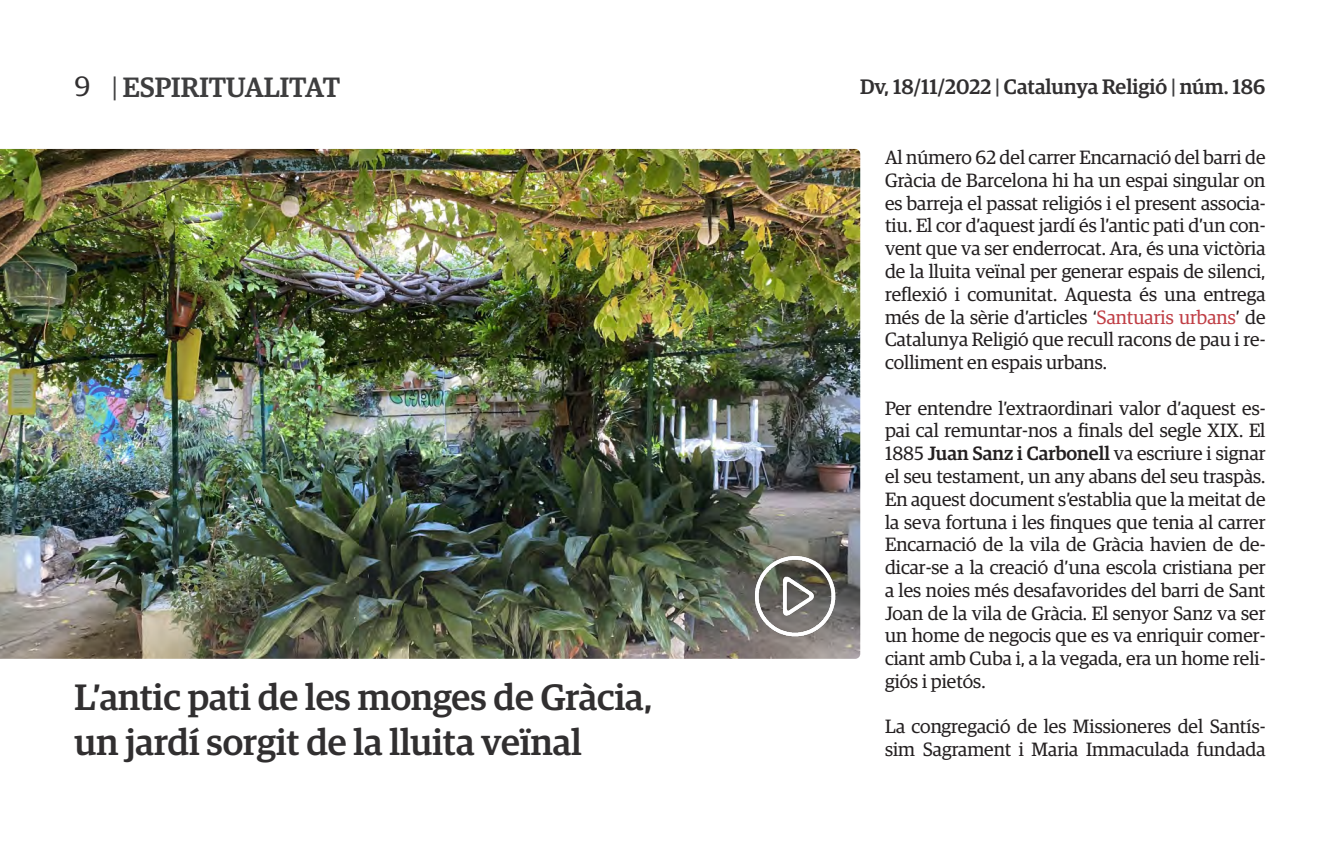
<style>
.page{position:relative;width:1340px;height:844px;background:#fff}
.page>*{position:absolute;margin:0;border:0;box-sizing:border-box;transform-origin:0 0}
.t1{font:500 36.75px "Guardian Egyp";color:#312f30}
.t2{font:500 28px "Guardian Egyp";color:#3e3e3f}
.t3{font:500 21px "Guardian Egyp";color:#312f30}
.t4{font:19.25px/22.8px "Guardian Egyp";color:#231f20;text-align:justify}
.s1{font-weight:400;color:#312f30}
.s2{font-weight:400}
.s3{color:#3e3e3f}
.s4{color:#c03e45}
.s5{font-weight:500}
</style>
<div class="page">
<img style="left:0;top:149px;width:860px;height:509px">
<img style="left:752px;top:553px;width:85px;height:85px">
<h2 class="t2" style="left:74px;top:67px;width:267px"><span class="s1">9</span> <span class="s2">|</span> ESPIRITUALITAT</h2>
<p class="t3" style="left:860px;top:71px;width:407px">Dv, 18/11/2022 <span class="s3">|</span> Catalunya Religió <span class="s3">|</span> núm. 186</p>
<p class="t1" style="left:74px;top:670px;width:579px">L’antic pati de les monges de Gràcia,</p>
<p class="t1" style="left:74px;top:716px;width:509px">un jardí sorgit de la lluita veïnal</p>
<p class="t4" style="left:885px;top:145px;width:382px">Al número 62 del carrer Encarnació del barri de Gràcia de Barcelona hi ha un espai singular on es barreja el passat religiós i el present associa&shy;tiu. El cor d’aquest jardí és l’antic pati d’un con&shy;vent que va ser enderrocat. Ara, és una victòria de la lluita veïnal per generar espais de silenci, reflexió i comunitat. Aquesta és una entrega més de la sèrie d’articles ‘<span class="s4">Santuaris urbans</span>’ de Catalunya Religió que recull racons de pau i re&shy;colliment en espais urbans.</p>
<p class="t4" style="left:885px;top:395px;width:382px">Per entendre l’extraordinari valor d’aquest es&shy;pai cal remuntar-nos a finals del segle XIX. El 1885 <span class="s5">Juan Sanz i Carbonell</span> va escriure i signar el seu testament, un any abans del seu traspàs.<br>En aquest document s’establia que la meitat de la seva fortuna i les finques que tenia al carrer Encarnació de la vila de Gràcia havien de de&shy;dicar-se a la creació d’una escola cristiana per a les noies més desafavorides del barri de Sant Joan de la vila de Gràcia. El senyor Sanz va ser un home de negocis que es va enriquir comer&shy;ciant amb Cuba i, a la vegada, era un home reli&shy;giós i pietós.</p>
<p class="t4" style="left:885px;top:714px;width:382px">La congregació de les Missioneres del Santís&shy;sim Sagrament i Maria Immaculada fundada</p>
</div>
